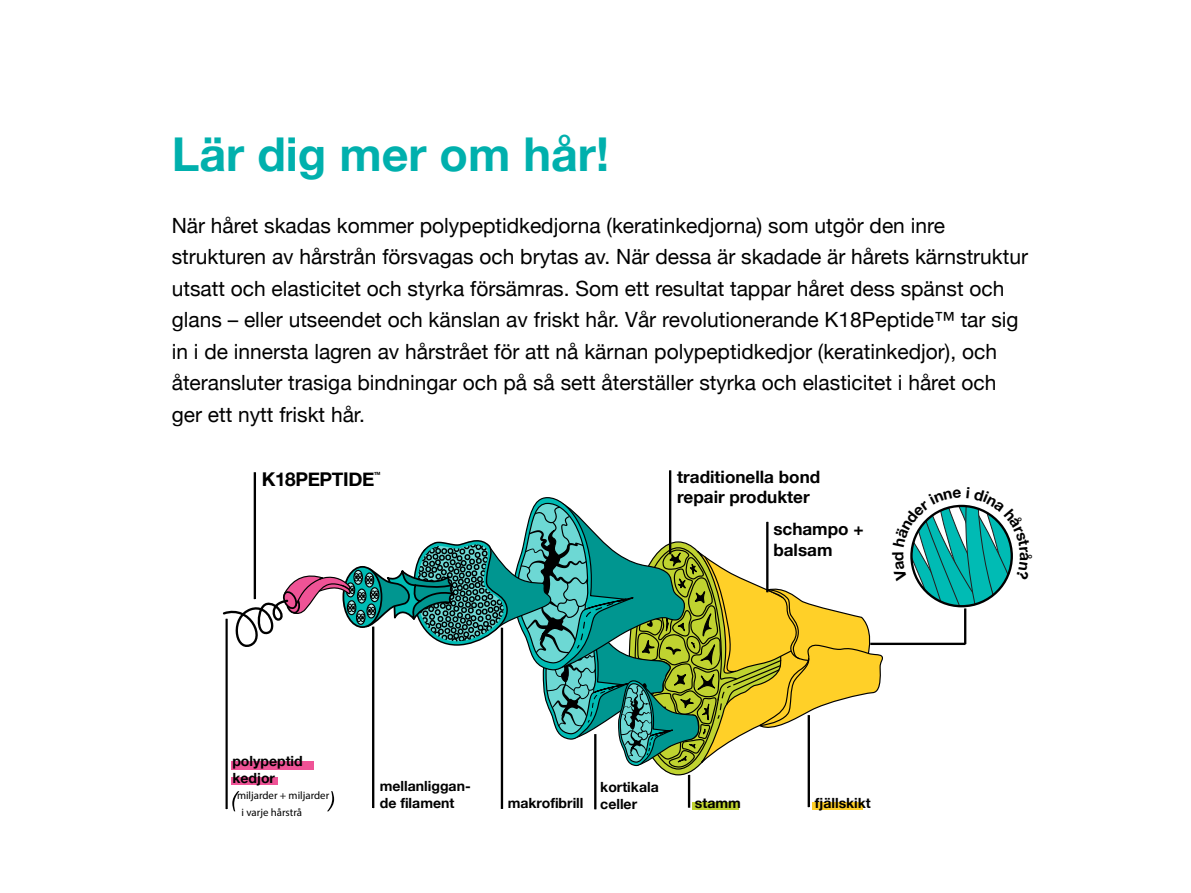
<style>
.page{position:relative;width:1191px;height:893px;background:#fff}
.page>*{position:absolute;margin:0;border:0;box-sizing:border-box;transform-origin:0 0}
.t1{font:700 46.65px "Helvetica Neue";color:#00b0ad}
.t2{font:21px/31.5px "Helvetica Neue";color:#000}
.t3{font:700 19.05px "Helvetica Neue";letter-spacing:-.02em;color:#000}
.t4{font:700 17.1px/20.5px "Helvetica Neue";color:#000}
.t5{font:700 14.1px/16.8px "Helvetica Neue";color:#000}
.t6{font:italic 10.8px/16.4px "Helvetica Neue LT Pro";color:#000}
.t7{font:700 4.35px "Helvetica Neue";color:#000}
</style>
<div class="page">
<div style="left:692px;top:802px;width:47px;height:7px;background:#c0d330"></div>
<div style="left:812px;top:802px;width:50px;height:7px;background:#ffd028"></div>
<hr style="left:807px;top:715px;width:3px;height:92px;background:#000">
<hr style="left:870px;top:643px;width:95px;height:2px;background:#000">
<hr style="left:688px;top:775px;width:2px;height:33px;background:#000">
<hr style="left:594px;top:734px;width:2px;height:75px;background:#000">
<hr style="left:501px;top:628px;width:2px;height:181px;background:#000">
<hr style="left:372px;top:627px;width:2px;height:181px;background:#000">
<hr style="left:254px;top:472px;width:2px;height:127px;background:#000">
<hr style="left:669px;top:470px;width:2px;height:84px;background:#000">
<hr style="left:964px;top:608px;width:2px;height:36px;background:#000">
<hr style="left:225px;top:619px;width:3px;height:190px;background:#000">
<svg style="left:232px;top:791px;width:7px;height:20px"></svg>
<svg style="left:327px;top:791px;width:7px;height:20px"></svg>
<svg style="left:222px;top:496px;width:663px;height:289px"></svg>
<svg style="left:910px;top:504px;width:103px;height:102px"></svg>
<h1 class="t1" style="left:172px;top:118px;width:439px">Lär dig mer om hår!</h1>
<p class="t2" style="left:172px;top:211px;width:858px">När håret skadas kommer polypeptidkedjorna (keratinkedjorna) som utgör den inre strukturen av hårstrån försvagas och brytas av. När dessa är skadade är hårets kärnstruktur utsatt och elasticitet och styrka försämras. Som ett resultat tappar håret dess spänst och glans – eller utseendet och känslan av friskt hår. Vår revolutionerande K18Peptide™ tar sig in i de innersta lagren av hårstrået för att nå kärnan polypeptidkedjor (keratinkedjor), och återansluter trasiga bindningar och på så sett återställer styrka och elasticitet i håret och ger ett nytt friskt hår.</p>
<p class="t3" style="left:262px;top:464px;width:114px">K18PEPTIDE</p>
<p class="t7" style="left:374px;top:470px;width:8px">TM</p>
<p class="t4" style="left:677px;top:467px;width:145px">traditionella bond repair produkter</p>
<p class="t4" style="left:773px;top:519px;width:92px">schampo + balsam</p>
<p class="t5" style="left:232px;top:753px;width:72px">polypeptid kedjor</p>
<p class="t6" style="left:242px;top:787px;width:89px;text-indent:-5px">miljarder + miljarder i varje hårstrå</p>
<p class="t5" style="left:380px;top:778px;width:92px">mellanliggan&shy;de filament</p>
<p class="t5" style="left:508px;top:779px;width:153px;line-height:15.9px;text-indent:93px">kortikala makrofibrill celler</p>
<p class="t5" style="left:695px;top:794px;width:47px">stamm</p>
<p class="t5" style="left:815px;top:795px;width:58px">fjällskikt</p>
</div>
